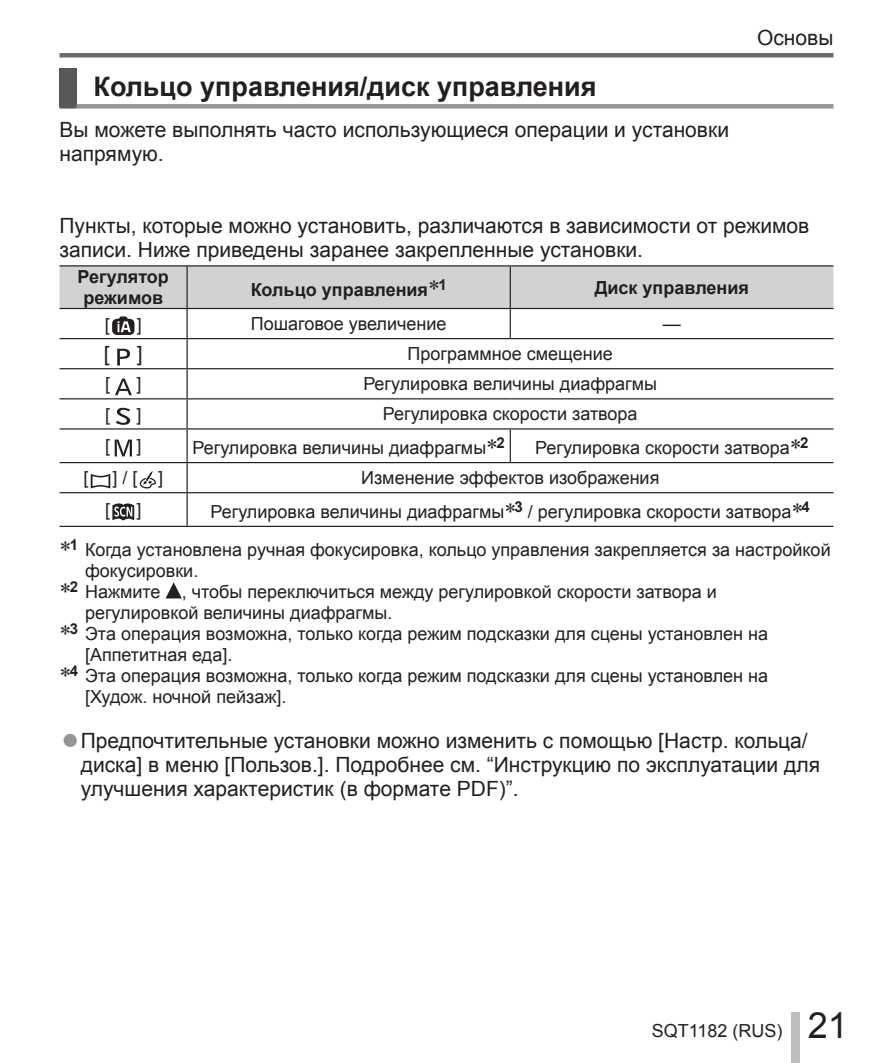
<style>
.page{position:relative;width:893px;height:1063px;background:#fff}
.page>*{position:absolute;margin:0;border:0;box-sizing:border-box;transform-origin:0 0}
.t1{font:700 27px "Arial";color:#231f20}
.t2{font:21px/24px "Arial";color:#231f20}
.t3{font:18px/38.7px "Arial";color:#231f20}
.t4{font:700 18px/21px "Arial";color:#231f20;text-align:center}
.s1{font-size:30.3px;color:#939598}
.s2{font-size:36px}
</style>
<div class="page">
<div style="left:60px;top:53px;width:773px;height:5px;background:#6c6d70"></div>
<div style="left:791px;top:1012px;width:8px;height:51px;background:#bcbdc0"></div>
<div style="left:60px;top:68px;width:17px;height:38px;background:#57585a"></div>
<div style="left:60px;top:104px;width:17px;height:5px;background:#57585a"></div>
<div style="left:77px;top:104px;width:756px;height:5px;background:#939598"></div>
<hr style="left:60px;top:265px;width:450px;height:2px;background:#231f20">
<hr style="left:510px;top:265px;width:323px;height:2px;background:#231f20">
<hr style="left:60px;top:338px;width:450px;height:1px;background:#231f20">
<hr style="left:186px;top:339px;width:2px;height:29px;background:#231f20">
<hr style="left:510px;top:338px;width:323px;height:1px;background:#231f20">
<hr style="left:60px;top:368px;width:450px;height:1px;background:#231f20">
<hr style="left:186px;top:369px;width:2px;height:29px;background:#231f20">
<hr style="left:510px;top:368px;width:323px;height:1px;background:#231f20">
<hr style="left:60px;top:398px;width:450px;height:1px;background:#231f20">
<svg style="left:187px;top:399px;width:1px;height:29px"></svg>
<hr style="left:510px;top:398px;width:323px;height:1px;background:#231f20">
<hr style="left:60px;top:428px;width:450px;height:2px;background:#231f20">
<hr style="left:187px;top:430px;width:1px;height:32px;background:#231f20">
<hr style="left:510px;top:428px;width:323px;height:2px;background:#231f20">
<hr style="left:510px;top:430px;width:1px;height:32px;background:#231f20">
<hr style="left:60px;top:462px;width:450px;height:1px;background:#231f20">
<svg style="left:187px;top:463px;width:1px;height:29px"></svg>
<hr style="left:510px;top:462px;width:323px;height:1px;background:#231f20">
<hr style="left:60px;top:492px;width:450px;height:1px;background:#231f20">
<hr style="left:187px;top:493px;width:1px;height:33px;background:#231f20">
<hr style="left:510px;top:492px;width:323px;height:1px;background:#231f20">
<hr style="left:60px;top:526px;width:773px;height:1px;background:#231f20">
<svg style="left:117px;top:349px;width:13px;height:17px"></svg>
<svg style="left:115px;top:379px;width:17px;height:16px"></svg>
<svg style="left:116px;top:408px;width:14px;height:17px"></svg>
<svg style="left:115px;top:440px;width:17px;height:16px"></svg>
<svg style="left:91px;top:474px;width:19px;height:14px"></svg>
<svg style="left:140px;top:471px;width:16px;height:17px"></svg>
<svg style="left:112px;top:503px;width:22px;height:17px"></svg>
<svg style="left:166px;top:582px;width:16px;height:16px"></svg>
<svg style="left:60px;top:266px;width:773px;height:72px"></svg>
<h1 class="t1" style="left:94px;top:71px;width:504px">Кольцо управления/диск управления</h1>
<p class="t2" style="left:60px;top:118px;width:671px">Вы можете выполнять часто использующиеся операции и установки напрямую.</p>
<p class="t2" style="left:757px;top:26px;width:78px">Основы</p>
<p class="t2" style="left:60px;top:214px;width:751px">Пункты, которые можно установить, различаются в зависимости от режимов записи. Ниже приведены заранее закрепленные установки.</p>
<p class="t4" style="left:78px;top:267px;width:93px">Регулятор режимов</p>
<p class="t4" style="left:251px;top:279px;width:198px">Кольцо управления <sup>1</sup></p>
<p class="t4" style="left:595px;top:277px;width:156px">Диск управления</p>
<p class="t3" style="left:105px;top:305px;width:7px">[</p>
<p class="t3" style="left:137px;top:305px;width:7px">]</p>
<p class="t3" style="left:251px;top:305px;width:197px">Пошаговое увеличение</p>
<p class="t3" style="left:663px;top:305px;width:19px">—</p>
<p class="t2" style="left:104px;top:342px;width:7px">[</p>
<p class="t2" style="left:137px;top:342px;width:7px">]</p>
<p class="t3" style="left:408px;top:335px;width:207px">Программное смещение</p>
<p class="t3" style="left:105px;top:365px;width:7px">[</p>
<p class="t3" style="left:136px;top:365px;width:7px">]</p>
<p class="t3" style="left:363px;top:365px;width:295px">Регулировка величины диафрагмы</p>
<p class="t3" style="left:105px;top:395px;width:7px">[</p>
<p class="t3" style="left:136px;top:395px;width:7px">]</p>
<p class="t3" style="left:383px;top:395px;width:256px">Регулировка скорости затвора</p>
<p class="t3" style="left:105px;top:427px;width:7px">[</p>
<p class="t3" style="left:136px;top:427px;width:7px">]</p>
<p class="t3" style="left:193px;top:429px;width:314px">Регулировка величины диафрагмы <sup>2</sup></p>
<p class="t3" style="left:535px;top:429px;width:275px">Регулировка скорости затвора <sup>2</sup></p>
<p class="t3" style="left:83px;top:459px;width:7px">[</p>
<p class="t3" style="left:113px;top:459px;width:52px">] / [ ]</p>
<p class="t3" style="left:361px;top:459px;width:300px">Изменение эффектов изображения</p>
<p class="t3" style="left:105px;top:491px;width:7px">[</p>
<p class="t3" style="left:136px;top:491px;width:7px">]</p>
<p class="t3" style="left:70px;top:492px;width:762px;text-indent:141px">Регулировка величины диафрагмы <sup>3</sup> / регулировка скорости затвора <sup>4<br>1</sup> Когда установлена ручная фокусировка, кольцо управления закрепляется за настройкой</p>
<p class="t3" style="left:85px;top:552px;width:115px">фокусировки.</p>
<p class="t3" style="left:70px;top:573px;width:649px"><sup>2</sup> Нажмите , чтобы переключиться между регулировкой скорости затвора и</p>
<p class="t3" style="left:85px;top:594px;width:309px">регулировкой величины диафрагмы.</p>
<p class="t3" style="left:70px;top:615px;width:700px"><sup>3</sup> Эта операция возможна, только когда режим подсказки для сцены установлен на</p>
<p class="t3" style="left:85px;top:636px;width:149px">[Аппетитная еда].</p>
<p class="t3" style="left:70px;top:657px;width:700px"><sup>4</sup> Эта операция возможна, только когда режим подсказки для сцены установлен на</p>
<p class="t3" style="left:85px;top:678px;width:203px">[Худож. ночной пейзаж].</p>
<p class="t2" style="left:81px;top:729px;width:741px;text-indent:-20px"><span class="s1">●</span>Предпочтительные установки можно изменить с помощью [Настр. кольца/ диска] в меню [Пользов.]. Подробнее см. “Инструкцию по эксплуатации для улучшения характеристик (в формате PDF)”.</p>
<p class="t3" style="left:652px;top:1012px;width:198px">SQT1182 (RUS) <span class="s2">21</span></p>
</div>
